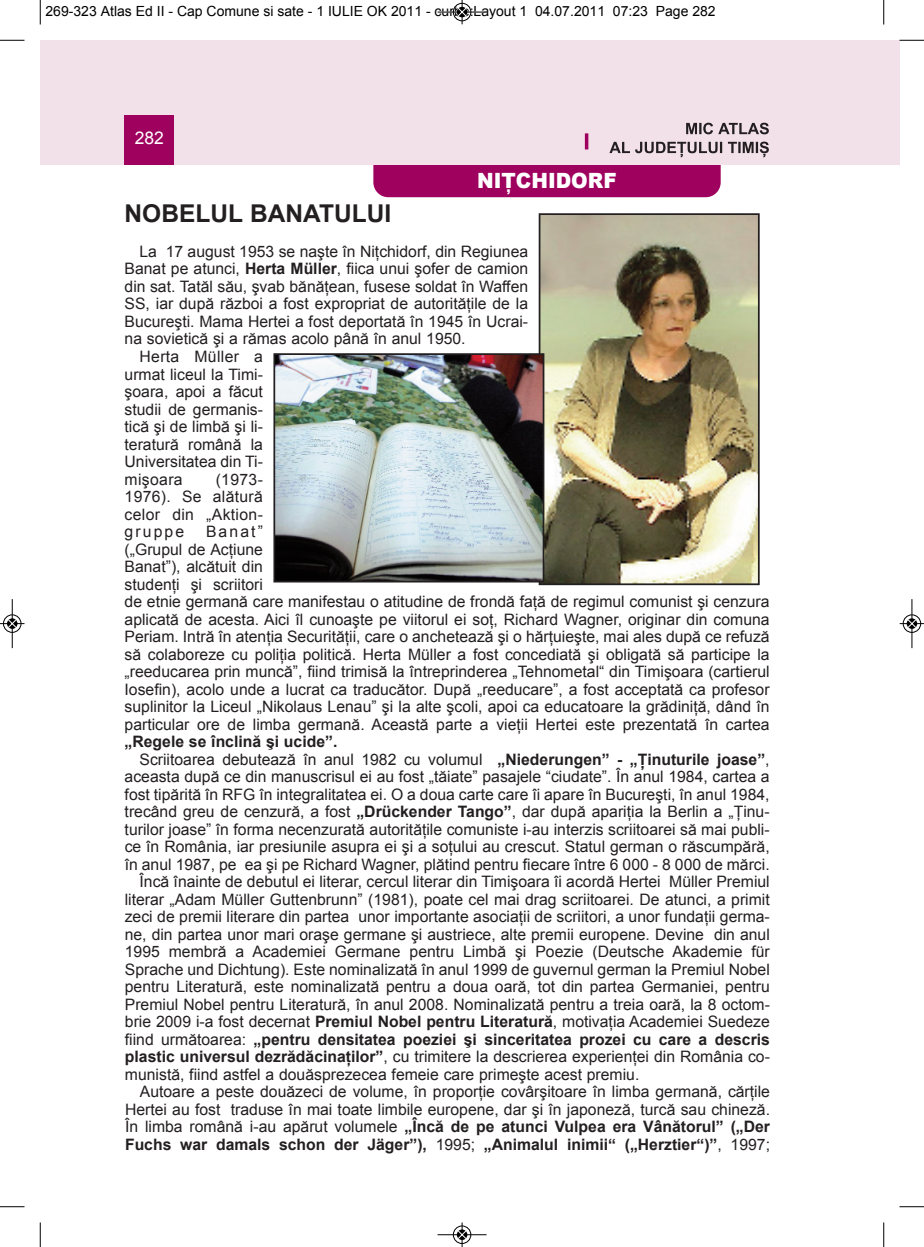
<style>
.page{position:relative;width:924px;height:1247px;background:#fff}
.page>*{position:absolute;margin:0;border:0;box-sizing:border-box;transform-origin:0 0}
.t1{font:700 24.5px "Arial";color:#231f20}
.t2{font:900 21px "Arial";color:#fff;scale:.95 1}
.t3{font:17.5px "Arial";color:#fff}
.t4{font:15.75px/17.5px "Arial";color:#231f20;text-align:justify}
.t5{font:700 15.75px "Arial";color:#231f20}
.t6{font:15.75px "Arial";letter-spacing:.02em;color:#231f20}
.t7{font:14px "Arial";color:#000}
.s1{font-weight:700}
.s2{font-weight:400}
</style>
<div class="page">
<div style="left:884px;top:40px;width:15px;height:124px;background:#f3e1e9"></div>
<div style="left:373px;top:134px;width:348px;height:63px;background:#9e015e;border-radius:15px"></div>
<div style="left:40px;top:40px;width:844px;height:124px;background:#f3e1e9"></div>
<div style="left:125px;top:115px;width:49px;height:49px;background:#9e015e"></div>
<hr style="left:585px;top:133px;width:3px;height:16px;background:#9e015e">
<svg style="left:686px;top:123px;width:83px;height:11px"></svg>
<svg style="left:609px;top:142px;width:160px;height:15px"></svg>
<img style="left:542px;top:216px;width:215px;height:366px">
<div style="left:539px;top:213px;width:221px;height:372px;border:2px solid #231f20"></div>
<img style="left:276px;top:356px;width:265px;height:223px">
<div style="left:273px;top:353px;width:271px;height:229px;border:2px solid #231f20"></div>
<svg style="left:40px;top:0;width:1px;height:24px"></svg>
<svg style="left:0;top:40px;width:24px;height:1px"></svg>
<svg style="left:883px;top:0;width:1px;height:24px"></svg>
<svg style="left:899px;top:40px;width:25px;height:1px"></svg>
<svg style="left:40px;top:1222px;width:1px;height:24px"></svg>
<svg style="left:0;top:1206px;width:24px;height:1px"></svg>
<svg style="left:883px;top:1222px;width:1px;height:24px"></svg>
<svg style="left:899px;top:1206px;width:25px;height:1px"></svg>
<hr style="left:438px;top:12px;width:48px;height:1px;background:#000">
<div style="left:453px;top:3px;width:18px;height:18px;border:1px solid #000;border-radius:50%"></div>
<svg style="left:458px;top:0;width:8px;height:24px"></svg>
<hr style="left:438px;top:1234px;width:48px;height:1px;background:#000">
<div style="left:453px;top:1225px;width:18px;height:18px;border:1px solid #000;border-radius:50%"></div>
<svg style="left:458px;top:1222px;width:8px;height:24px"></svg>
<div style="left:3px;top:614px;width:19px;height:19px;border:1px solid #fff;border-radius:50%"></div>
<hr style="left:12px;top:599px;width:1px;height:49px;background:#000">
<div style="left:3px;top:614px;width:18px;height:18px;border:1px solid #000;border-radius:50%"></div>
<svg style="left:0;top:619px;width:24px;height:9px"></svg>
<div style="left:902px;top:614px;width:19px;height:19px;border:1px solid #fff;border-radius:50%"></div>
<hr style="left:911px;top:599px;width:1px;height:49px;background:#000">
<div style="left:903px;top:614px;width:18px;height:18px;border:1px solid #000;border-radius:50%"></div>
<svg style="left:900px;top:619px;width:24px;height:9px"></svg>
<p class="t7" style="left:46px;top:3px;width:672px">269-323 Atlas Ed II - Cap Comune si sate - 1 IULIE OK 2011 - curbe:Layout 1 04.07.2011 07:23 Page 282</p>
<p class="t3" style="left:135px;top:128px;width:31px">282</p>
<h2 class="t2" style="left:477px;top:165px;width:149px">NIŢCHIDORF</h2>
<h1 class="t1" style="left:125px;top:200px;width:268px">NOBELUL BANATULUI</h1>
<p class="t4" style="left:139px;top:243px;width:390px">La 17 august 1953 se naşte în Niţchidorf, din Regiunea</p>
<p class="t4" style="left:125px;top:260px;width:405px">Banat pe atunci, <span class="s1">Herta Müller</span>, fiica unui şofer de camion</p>
<p class="t4" style="left:125px;top:278px;width:405px">din sat. Tatăl său, şvab bănăţean, fusese soldat în Waffen</p>
<p class="t4" style="left:125px;top:295px;width:405px">SS, iar după război a fost expropriat de autorităţile de la</p>
<p class="t4" style="left:125px;top:313px;width:405px">Bucureşti. Mama Hertei a fost deportată în 1945 în Ucrai-</p>
<p class="t4" style="left:125px;top:330px;width:343px">na sovietică şi a rămas acolo până în anul 1950.</p>
<p class="t6" style="left:139px;top:348px;width:125px">Herta Müller a</p>
<p class="t4" style="left:125px;top:365px;width:140px">urmat liceul la Timi-</p>
<p class="t4" style="left:125px;top:383px;width:140px">şoara, apoi a făcut</p>
<p class="t4" style="left:125px;top:400px;width:140px">studii de germanis-</p>
<p class="t4" style="left:125px;top:418px;width:140px">tică şi de limbă şi li-</p>
<p class="t4" style="left:125px;top:435px;width:140px">teratură română la</p>
<p class="t4" style="left:125px;top:453px;width:140px">Universitatea din Ti-</p>
<p class="t6" style="left:125px;top:470px;width:60px">mişoara</p>
<p class="t4" style="left:125px;top:470px;width:140px;text-indent:91px">(1973- 1976). Se alătură celor din „Aktion&shy;gruppe</p>
<p class="t4" style="left:125px;top:523px;width:646px;text-align:left;text-indent:81px">Banat”<br>(„Grupul de Acţiune<br>Banat”), alcătuit din<br>studenţi şi scriitori<br>de etnie germană care manifestau o atitudine de frondă faţă de regimul comunist şi cenzura aplicată de acesta. Aici îl cunoaşte pe viitorul ei soţ, Richard Wagner, originar din comuna Periam. Intră în atenţia Securităţii, care o anchetează şi o hărţuieşte, mai ales după ce refuză să colaboreze cu poliţia politică. Herta Müller a fost concediată şi obligată să participe la „reeducarea prin muncă”, fiind trimisă la întreprinderea „Tehnometal“ din Timişoara (cartierul Iosefin), acolo unde a lucrat ca traducător. După „reeducare”, a fost acceptată ca profesor suplinitor la Liceul „Nikolaus Lenau” şi la alte şcoli, apoi ca educatoare la grădiniţă, dând în particular ore de limba germană. Această parte a vieţii Hertei este prezentată în cartea</p>
<p class="t5" style="left:125px;top:733px;width:214px">„Regele se înclină şi ucide”.</p>
<p class="t4" style="left:139px;top:750px;width:632px">Scriitoarea debutează în anul 1982 cu volumul <span class="s1">„Niederungen” - „Ţinuturile joase”</span>,</p>
<p class="t4" style="left:125px;top:768px;width:646px">aceasta după ce din manuscrisul ei au fost „tăiate” pasajele “ciudate”. În anul 1984, cartea a</p>
<p class="t4" style="left:125px;top:785px;width:646px">fost tipărită în RFG în integralitatea ei. O a doua carte care îi apare în Bucureşti, în anul 1984,</p>
<p class="t4" style="left:125px;top:803px;width:646px">trecând greu de cenzură, a fost <span class="s1">„Drückender Tango”</span>, dar după apariţia la Berlin a „Ţinu-</p>
<p class="t4" style="left:125px;top:820px;width:646px">turilor joase” în forma necenzurată autorităţile comuniste i-au interzis scriitoarei să mai publi-</p>
<p class="t4" style="left:125px;top:838px;width:646px">ce în România, iar presiunile asupra ei şi a soţului au crescut. Statul german o răscumpără,</p>
<p class="t4" style="left:125px;top:855px;width:646px">în anul 1987, pe ea şi pe Richard Wagner, plătind pentru fiecare între 6 000 - 8 000 de mărci.</p>
<p class="t4" style="left:140px;top:873px;width:632px">Încă înainte de debutul ei literar, cercul literar din Timişoara îi acordă Hertei Müller Premiul</p>
<p class="t4" style="left:125px;top:890px;width:646px">literar „Adam Müller Guttenbrunn” (1981), poate cel mai drag scriitoarei. De atunci, a primit</p>
<p class="t4" style="left:125px;top:908px;width:646px">zeci de premii literare din partea unor importante asociaţii de scriitori, a unor fundaţii germa-</p>
<p class="t4" style="left:125px;top:925px;width:646px">ne, din partea unor mari oraşe germane şi austriece, alte premii europene. Devine din anul</p>
<p class="t4" style="left:125px;top:943px;width:646px">1995 membră a Academiei Germane pentru Limbă şi Poezie (Deutsche Akademie für</p>
<p class="t4" style="left:125px;top:960px;width:646px">Sprache und Dichtung). Este nominalizată în anul 1999 de guvernul german la Premiul Nobel</p>
<p class="t4" style="left:125px;top:978px;width:646px">pentru Literatură, este nominalizată pentru a doua oară, tot din partea Germaniei, pentru</p>
<p class="t4" style="left:125px;top:995px;width:646px">Premiul Nobel pentru Literatură, în anul 2008. Nominalizată pentru a treia oară, la 8 octom-</p>
<p class="t4" style="left:125px;top:1013px;width:646px">brie 2009 i-a fost decernat <span class="s1">Premiul Nobel pentru Literatură</span>, motivaţia Academiei Suedeze</p>
<p class="t5" style="left:125px;top:1030px;width:646px"><span class="s2">fiind următoarea:</span> „pentru densitatea poeziei şi sinceritatea prozei cu care a descris</p>
<p class="t4" style="left:125px;top:1048px;width:646px"><span class="s1">plastic universul dezrădăcinaţilor”</span>, cu trimitere la descrierea experienţei din România co-</p>
<p class="t4" style="left:125px;top:1065px;width:516px">munistă, fiind astfel a douăsprezecea femeie care primeşte acest premiu.</p>
<p class="t4" style="left:140px;top:1083px;width:632px">Autoare a peste douăzeci de volume, în proporţie covârşitoare în limba germană, cărţile</p>
<p class="t4" style="left:125px;top:1100px;width:646px">Hertei au fost traduse în mai toate limbile europene, dar şi în japoneză, turcă sau chineză.</p>
<p class="t5" style="left:125px;top:1118px;width:646px"><span class="s2">În limba română i-au apărut volumele</span> „Încă de pe atunci Vulpea era Vânătorul” („Der</p>
<p class="t5" style="left:125px;top:1135px;width:646px">Fuchs war damals schon der Jäger”), <span class="s2">1995;</span> „Animalul inimii“ („Herztier“)”<span class="s2">, 1997;</span></p>
</div>
